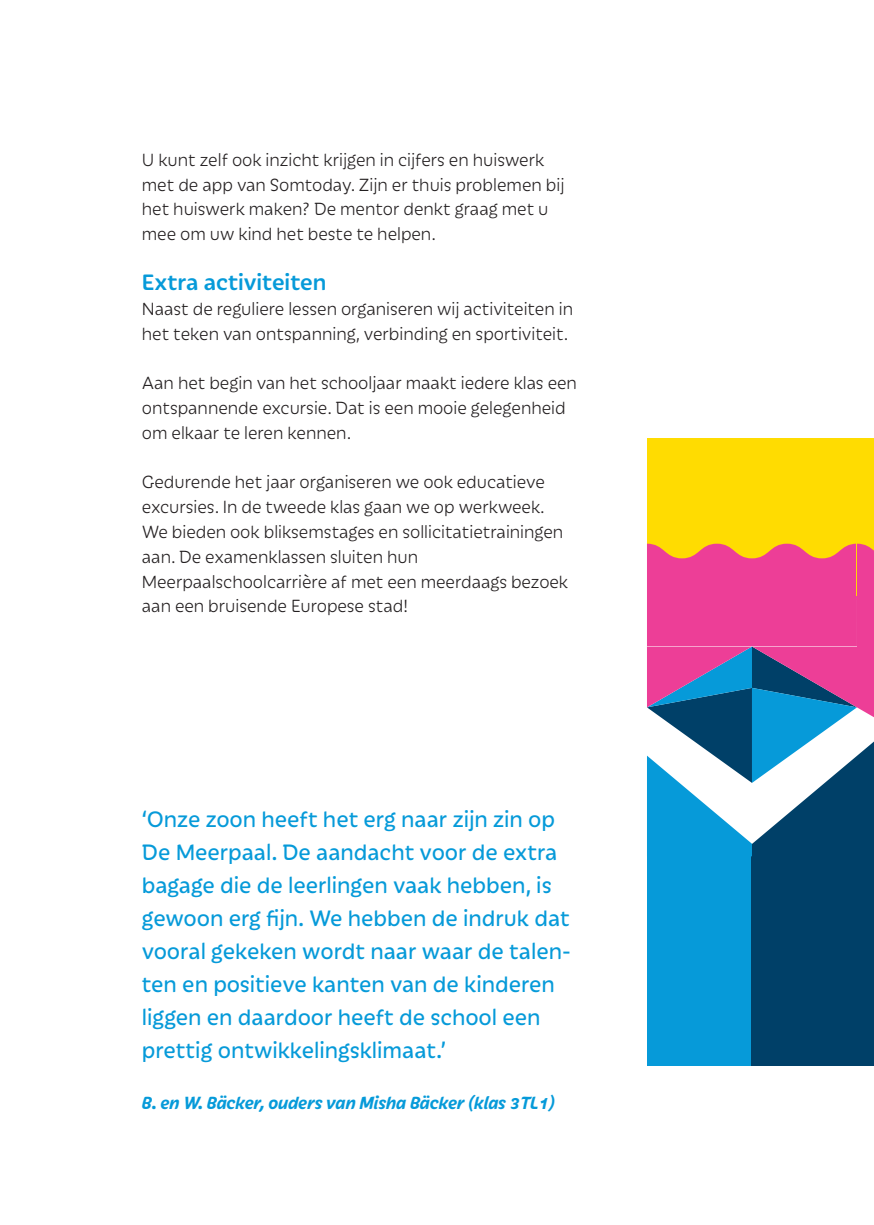
<style>
.page{position:relative;width:874px;height:1225px;background:#fff}
.page>*{position:absolute;margin:0;border:0;box-sizing:border-box;transform-origin:0 0}
.t1{font:24px/33px "Iskra";color:#069ad9}
.t2{font:500 24px "Iskra";color:#069ad9}
.t3{font:300 19px/24.8px "Iskra";color:#231f20}
.t4{font:italic 700 19px "Iskra";color:#069ad9}
</style>
<div class="page">
<div style="left:646px;top:439px;width:210px;height:157px;background:#ffdc01"></div>
<div style="left:856px;top:439px;width:17px;height:157px;background:#ffdc01"></div>
<div style="left:646px;top:856px;width:105px;height:210px;background:#069ad9"></div>
<div style="left:751px;top:856px;width:122px;height:210px;background:#004068"></div>
<svg style="left:646px;top:544px;width:227px;height:314px"></svg>
<p class="t3" style="left:142px;top:146px;width:424px">U kunt zelf ook inzicht krijgen in cijfers en huiswerk met de app van Somtoday. Zijn er thuis problemen bij het huiswerk maken? De mentor denkt graag met u mee om uw kind het beste te helpen.</p>
<p class="t2" style="left:142px;top:265px;width:186px">Extra activiteiten</p>
<p class="t3" style="left:142px;top:295px;width:432px">Naast de reguliere lessen organiseren wij activiteiten in het teken van ontspanning, verbinding en sportiviteit.</p>
<p class="t3" style="left:142px;top:370px;width:436px">Aan het begin van het schooljaar maakt iedere klas een ontspannende excursie. Dat is een mooie gelegenheid om elkaar te leren kennen.</p>
<p class="t3" style="left:142px;top:469px;width:427px">Gedurende het jaar organiseren we ook educatieve excursies. In de tweede klas gaan we op werkweek.<br>We bieden ook bliksemstages en sollicitatietrainingen aan. De examenklassen sluiten hun Meerpaalschoolcarrière af met een meerdaags bezoek aan een bruisende Europese stad!</p>
<p class="t1" style="left:142px;top:801px;width:430px">‘Onze zoon heeft het erg naar zijn zin op De Meerpaal. De aandacht voor de extra bagage die de leerlingen vaak hebben, is gewoon erg fijn. We hebben de indruk dat vooral gekeken wordt naar waar de talen&shy;ten en positieve kanten van de kinderen liggen en daardoor heeft de school een prettig ontwikkelingsklimaat.’</p>
<p class="t4" style="left:142px;top:1088px;width:414px">B. en W. Bäcker, ouders van Misha Bäcker (klas 3TL1)</p>
</div>
